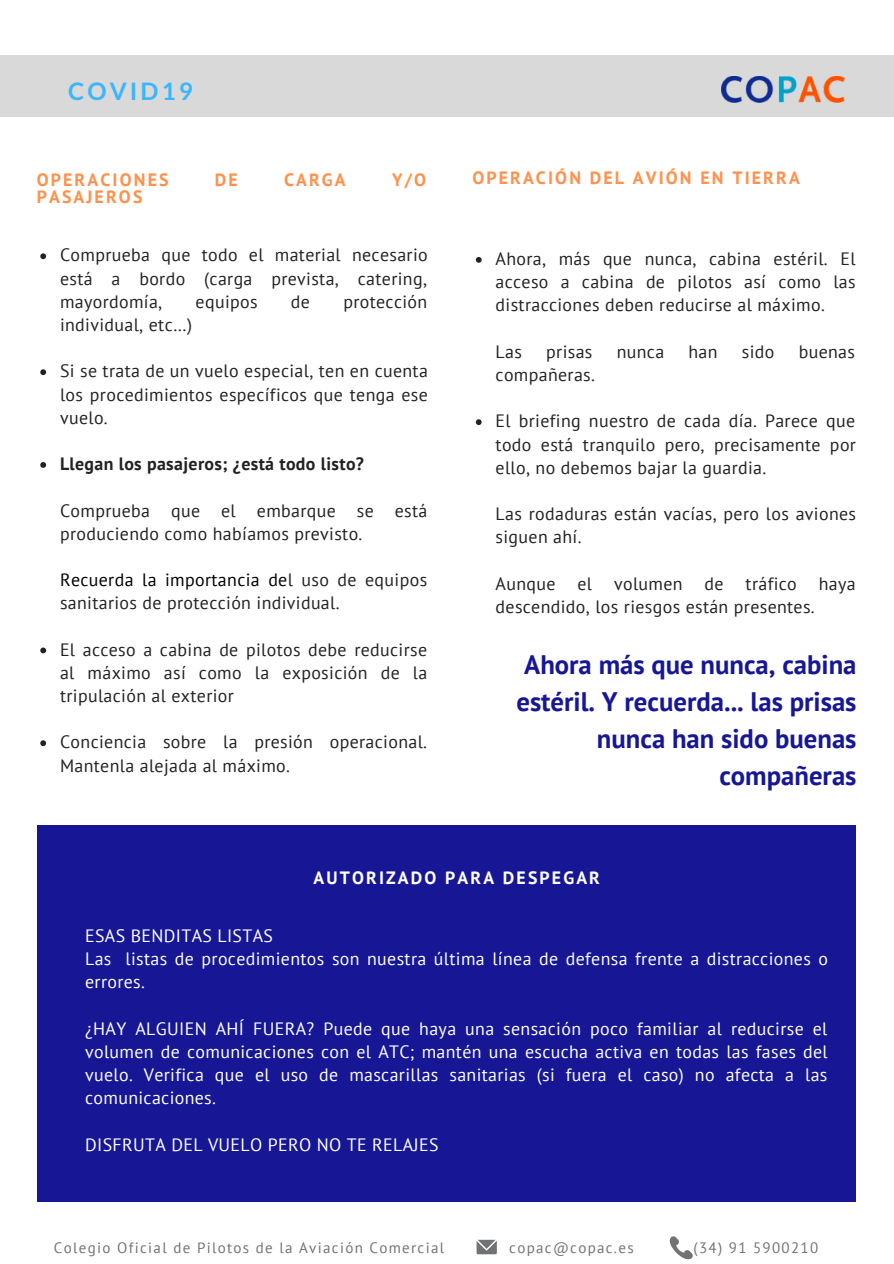
<style>
.page{position:relative;width:894px;height:1264px;background:#fff}
.page>*{position:absolute;margin:0;border:0;box-sizing:border-box;transform-origin:0 0}
.t1{font:700 26.7px/37.2px "PT Sans";color:#171796;text-align:right}
.t2{font:700 24px "Lato";letter-spacing:.13em;color:#38b6ff}
.t3{font:17.85px/23.2px "PT Sans";letter-spacing:.02em;color:#222;text-align:justify}
.t4{font:17.85px/23.2px "PT Sans";letter-spacing:.02em;color:#fff}
.t5{font:700 17.85px "PT Sans";letter-spacing:.12em;color:#ff914d}
.t6{font:700 17.85px "PT Sans";letter-spacing:.02em;color:#222}
.t7{font:700 17.85px "PT Sans";letter-spacing:.12em;color:#fff}
.t8{font:15px "PT Sans";letter-spacing:.085em;color:#737373}
.s1{color:#000}
</style>
<div class="page">
<div style="left:0;top:55px;width:893px;height:61px;background:#d9d9d9"></div>
<img style="left:721px;top:76px;width:122px;height:26px">
<div style="left:37px;top:825px;width:818px;height:377px;background:#171796"></div>
<svg style="left:40px;top:253px;width:6px;height:6px"></svg>
<svg style="left:40px;top:369px;width:6px;height:6px"></svg>
<svg style="left:40px;top:462px;width:6px;height:6px"></svg>
<svg style="left:40px;top:647px;width:6px;height:6px"></svg>
<svg style="left:40px;top:740px;width:6px;height:6px"></svg>
<svg style="left:475px;top:257px;width:6px;height:6px"></svg>
<svg style="left:475px;top:419px;width:6px;height:6px"></svg>
<svg style="left:476px;top:1239px;width:20px;height:15px"></svg>
<svg style="left:669px;top:1236px;width:24px;height:23px"></svg>
<h2 class="t2" style="left:68px;top:77px;width:126px">COVID19</h2>
<p class="t5" style="left:37px;top:168px;width:133px">OPERACIONES</p>
<p class="t5" style="left:215px;top:168px;width:24px">DE</p>
<p class="t5" style="left:284px;top:168px;width:63px">CARGA</p>
<p class="t5" style="left:392px;top:168px;width:36px">Y/O</p>
<p class="t5" style="left:37px;top:185px;width:107px">PASAJEROS</p>
<p class="t3" style="left:60px;top:243px;width:369px">Comprueba que todo el material necesario está a bordo (carga prevista, catering, mayordomía,</p>
<p class="t3" style="left:196px;top:289px;width:63px">equipos</p>
<p class="t3" style="left:291px;top:289px;width:21px">de</p>
<p class="t3" style="left:343px;top:289px;width:85px">protección</p>
<p class="t3" style="left:60px;top:313px;width:133px">individual, etc…)</p>
<p class="t3" style="left:60px;top:359px;width:369px">Si se trata de un vuelo especial, ten en cuenta los procedimientos específicos que tenga ese vuelo.</p>
<p class="t6" style="left:60px;top:452px;width:305px">Llegan los pasajeros; ¿está todo listo?</p>
<p class="t3" style="left:60px;top:498px;width:369px">Comprueba que el embarque se está produciendo como habíamos previsto.</p>
<p class="t3" style="left:60px;top:568px;width:368px"><span class="s1">Recuerda la importancia de</span>l uso de equipos sanitarios de protección individual.</p>
<p class="t3" style="left:60px;top:637px;width:368px">El acceso a cabina de pilotos debe reducirse al máximo así como la exposición de la tripulación al exterior</p>
<p class="t3" style="left:60px;top:730px;width:368px">Conciencia sobre la presión operacional.<br>Mantenla alejada al máximo.</p>
<p class="t5" style="left:472px;top:166px;width:329px">OPERACIÓN DEL AVIÓN EN TIERRA</p>
<p class="t3" style="left:495px;top:247px;width:361px">Ahora, más que nunca, cabina estéril. El acceso a cabina de pilotos así como las distracciones deben reducirse al máximo.</p>
<p class="t3" style="left:495px;top:339px;width:28px">Las</p>
<p class="t3" style="left:546px;top:339px;width:48px">prisas</p>
<p class="t3" style="left:616px;top:339px;width:49px">nunca</p>
<p class="t3" style="left:688px;top:339px;width:31px">han</p>
<p class="t3" style="left:741px;top:339px;width:34px">sido</p>
<p class="t3" style="left:798px;top:339px;width:58px">buenas</p>
<p class="t3" style="left:495px;top:363px;width:101px">compañeras.</p>
<p class="t3" style="left:495px;top:409px;width:362px">El briefing nuestro de cada día. Parece que todo está tranquilo pero, precisamente por ello, no debemos bajar la guardia.</p>
<p class="t3" style="left:495px;top:502px;width:362px">Las rodaduras están vacías, pero los aviones siguen ahí.</p>
<p class="t3" style="left:495px;top:571px;width:361px">Aunque el volumen de tráfico haya descendido, los riesgos están presentes.</p>
<h1 class="t1" style="left:516px;top:645px;width:341px">Ahora más que nunca, cabina estéril. Y recuerda... las prisas nunca han sido buenas compañeras</h1>
<p class="t7" style="left:313px;top:866px;width:288px">AUTORIZADO PARA DESPEGAR</p>
<p class="t4" style="left:85px;top:923px;width:744px">ESAS BENDITAS LISTAS<br>Las listas de procedimientos son nuestra última línea de defensa frente a distracciones o errores.</p>
<p class="t4" style="left:85px;top:1016px;width:744px;text-align:justify">¿HAY ALGUIEN AHÍ FUERA? Puede que haya una sensación poco familiar al reducirse el volumen de comunicaciones con el ATC; mantén una escucha activa en todas las fases del vuelo. Verifica que el uso de mascarillas sanitarias (si fuera el caso) no afecta a las comunicaciones.</p>
<p class="t4" style="left:85px;top:1132px;width:355px">DISFRUTA DEL VUELO PERO NO TE RELAJES</p>
<p class="t8" style="left:54px;top:1237px;width:391px">Colegio Oficial de Pilotos de la Aviación Comercial</p>
<p class="t8" style="left:509px;top:1237px;width:126px">copac@copac.es</p>
<p class="t8" style="left:693px;top:1237px;width:126px">(34) 91 5900210</p>
</div>
